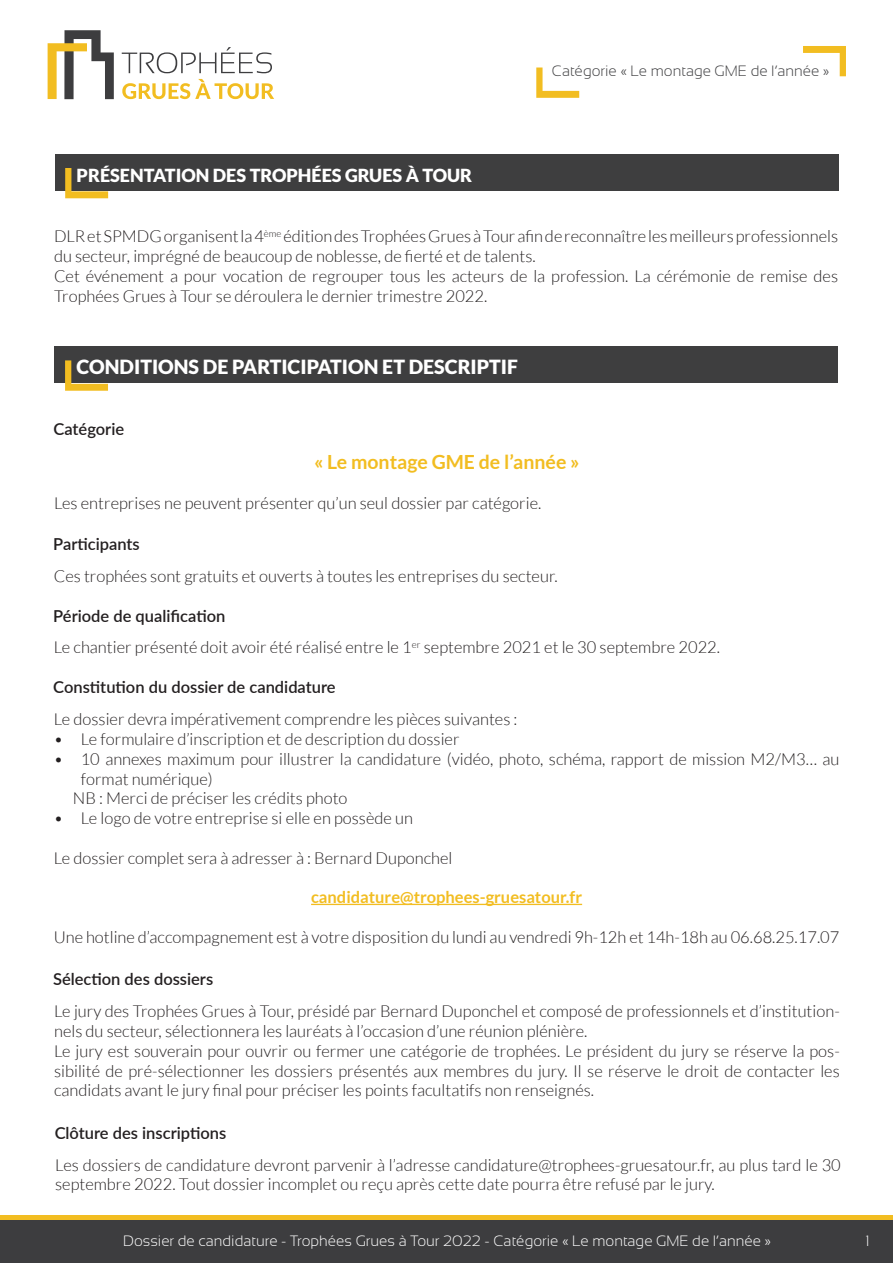
<style>
.page{position:relative;width:893px;height:1263px;background:#fff}
.page>*{position:absolute;margin:0;border:0;box-sizing:border-box;transform-origin:0 0}
.t1{font:900 19.5px "Lato";color:#fff}
.t2{font:700 19.5px "Lato";color:#f2bd21}
.t3{font:900 18px "Lato";color:#fff}
.t4{font:300 16.5px/19.8px "Lato";color:#231f20}
.t5{font:600 16.5px "Lato";color:#231f20}
.t6{font:700 16.5px "Lato";color:#f2bd21}
.t7{font:300 15px "Sansation";color:#fff}
.t8{font:300 15px "Sansation";color:#3d3d3f}
</style>
<div class="page">
<div style="left:0;top:1220px;width:893px;height:43px;background:#3d3d3f"></div>
<svg style="left:122px;top:47px;width:150px;height:26px"></svg>
<svg style="left:122px;top:79px;width:152px;height:20px"></svg>
<svg style="left:48px;top:30px;width:66px;height:69px"></svg>
<svg style="left:536px;top:68px;width:43px;height:30px"></svg>
<svg style="left:803px;top:46px;width:43px;height:30px"></svg>
<div style="left:0;top:1215px;width:893px;height:5px;background:#f2bd21"></div>
<div style="left:55px;top:154px;width:783px;height:37px;background:#3e3e3f"></div>
<svg style="left:65px;top:168px;width:43px;height:30px"></svg>
<hr style="left:311px;top:904px;width:271px;height:1px;background:#f2bd21">
<div style="left:55px;top:346px;width:783px;height:37px;background:#3e3e3f"></div>
<svg style="left:65px;top:360px;width:43px;height:31px"></svg>
<p class="t8" style="left:552px;top:63px;width:279px">Catégorie « Le montage GME de l’année »</p>
<p class="t3" style="left:77px;top:164px;width:397px">PRÉSENTATION DES TROPHÉES GRUES À TOUR</p>
<p class="t4" style="left:54px;top:227px;width:786px">DLR et SPMDG organisent la 4<sup>ème</sup> édition des Trophées Grues à Tour afin de reconnaître les meilleurs professionnels du secteur, imprégné de beaucoup de noblesse, de fierté et de talents.</p>
<p class="t4" style="left:54px;top:266px;width:786px">Cet événement a pour vocation de regrouper tous les acteurs de la profession. La cérémonie de remise des<br>Trophées Grues à Tour se déroulera le dernier trimestre 2022.</p>
<p class="t1" style="left:76px;top:355px;width:443px">CONDITIONS DE PARTICIPATION ET DESCRIPTIF</p>
<p class="t5" style="left:54px;top:417px;width:72px">Catégorie</p>
<p class="t2" style="left:314px;top:451px;width:267px">« Le montage GME de l’année »</p>
<p class="t4" style="left:54px;top:493px;width:489px">Les entreprises ne peuvent présenter qu’un seul dossier par catégorie.</p>
<p class="t5" style="left:53px;top:532px;width:88px">Participants</p>
<p class="t4" style="left:54px;top:566px;width:505px">Ces trophées sont gratuits et ouverts à toutes les entreprises du secteur.</p>
<p class="t5" style="left:53px;top:603px;width:174px">Période de qualification</p>
<p class="t4" style="left:54px;top:638px;width:668px">Le chantier présenté doit avoir été réalisé entre le 1<sup>er</sup> septembre 2021 et le 30 septembre 2022.</p>
<p class="t5" style="left:53px;top:675px;width:284px">Constitution du dossier de candidature</p>
<p class="t4" style="left:54px;top:709px;width:465px">Le dossier devra impérativement comprendre les pièces suivantes :</p>
<p class="t4" style="left:54px;top:729px;width:407px">• Le formulaire d’inscription et de description du dossier</p>
<p class="t4" style="left:81px;top:749px;width:760px;text-indent:-27px">• 10 annexes maximum pour illustrer la candidature (vidéo, photo, schéma, rapport de mission M2/M3… au format numérique)</p>
<p class="t4" style="left:73px;top:789px;width:276px">NB : Merci de préciser les crédits photo</p>
<p class="t4" style="left:54px;top:808px;width:361px">• Le logo de votre entreprise si elle en possède un</p>
<p class="t4" style="left:54px;top:848px;width:400px">Le dossier complet sera à adresser à : Bernard Duponchel</p>
<p class="t6" style="left:311px;top:888px;width:273px">candidature@trophees-gruesatour.fr</p>
<p class="t4" style="left:54px;top:927px;width:787px">Une hotline d’accompagnement est à votre disposition du lundi au vendredi 9h-12h et 14h-18h au 06.68.25.17.07</p>
<p class="t5" style="left:53px;top:967px;width:162px">Sélection des dossiers</p>
<p class="t4" style="left:54px;top:1001px;width:787px">Le jury des Trophées Grues à Tour, présidé par Bernard Duponchel et composé de professionnels et d’institution&shy;nels du secteur, sélectionnera les lauréats à l’occasion d’une réunion plénière.</p>
<p class="t4" style="left:54px;top:1041px;width:787px;text-align:justify">Le jury est souverain pour ouvrir ou fermer une catégorie de trophées. Le président du jury se réserve la pos&shy;sibilité de pré-sélectionner les dossiers présentés aux membres du jury. Il se réserve le droit de contacter les candidats avant le jury final pour préciser les points facultatifs non renseignés.</p>
<p class="t5" style="left:55px;top:1121px;width:173px">Clôture des inscriptions</p>
<p class="t4" style="left:55px;top:1155px;width:787px">Les dossiers de candidature devront parvenir à l’adresse candidature@trophees-gruesatour.fr, au plus tard le 30 septembre 2022. Tout dossier incomplet ou reçu après cette date pourra être refusé par le jury.</p>
<p class="t7" style="left:123px;top:1233px;width:649px">Dossier de candidature - Trophées Grues à Tour 2022 - Catégorie « Le montage GME de l’année »</p>
<p class="t7" style="left:865px;top:1232px;width:6px">1</p>
</div>
